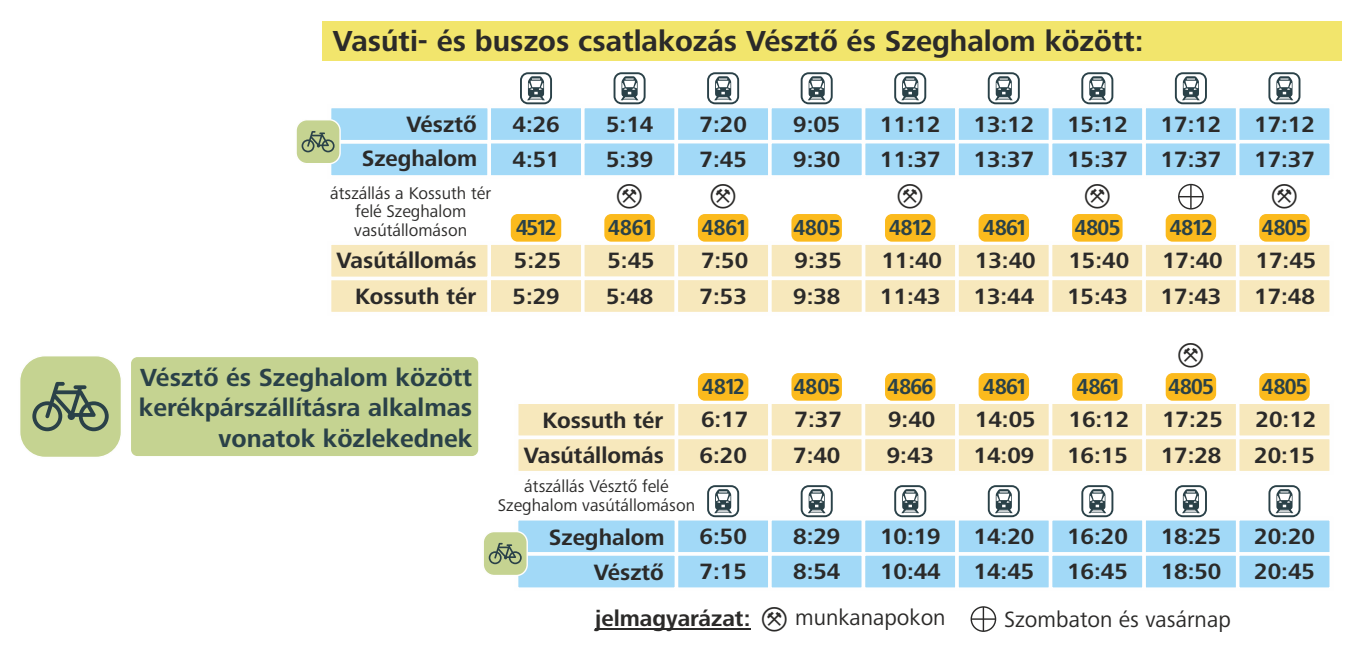
<style>
.page{position:relative;width:1361px;height:652px;background:#fff}
.page>*{position:absolute;margin:0;border:0;box-sizing:border-box;transform-origin:0 0}
.t1{font:35.5px "Menetrend 2.1";color:#2b2a29}
.t2{font:700 30px "Frutiger Next Pro";color:#2b2a29}
.t3{font:700 25.75px/30.2px "Frutiger Next Pro";color:#2a4148;text-align:right}
.t4{font:700 23px/35.2px "Frutiger Next Pro";color:#2b2a29}
.t5{font:23px "Frutiger Next Pro";color:#2b2a29}
.t6{font:700 condensed 22.5px "Frutiger Next Pro";letter-spacing:-.05em;color:#2a4148;scale:1.13 1}
.t7{font:17.5px/18.8px "Frutiger Next Pro";color:#2b2a29;text-align:center}
.s1{font-family:"Menetrend 2.1";font-weight:400;font-size:35.5px}
.s2{font-weight:400}
</style>
<div class="page">
<div style="left:322px;top:21px;width:1019px;height:39px;background:#f2e56c"></div>
<div style="left:131px;top:357px;width:347px;height:99px;background:#c5d391;border:1px solid #c5d391;border-radius:6px"></div>
<svg style="left:518px;top:399px;width:812px;height:72px;background:#f7ebc5"></svg>
<div style="left:698px;top:373px;width:50px;height:28px;background:#fbba1d;border-radius:7px"></div>
<div style="left:791px;top:373px;width:51px;height:28px;background:#fbba1d;border-radius:7px"></div>
<div style="left:885px;top:373px;width:50px;height:28px;background:#fbba1d;border-radius:7px"></div>
<div style="left:978px;top:373px;width:51px;height:28px;background:#fbba1d;border-radius:7px"></div>
<div style="left:1072px;top:373px;width:50px;height:28px;background:#fbba1d;border-radius:7px"></div>
<div style="left:1165px;top:373px;width:51px;height:28px;background:#fbba1d;border-radius:7px"></div>
<div style="left:1259px;top:373px;width:50px;height:28px;background:#fbba1d;border-radius:7px"></div>
<div style="left:511px;top:214px;width:50px;height:28px;background:#fbba1d;border-radius:7px"></div>
<div style="left:604px;top:214px;width:51px;height:28px;background:#fbba1d;border-radius:7px"></div>
<div style="left:698px;top:214px;width:50px;height:28px;background:#fbba1d;border-radius:7px"></div>
<div style="left:885px;top:214px;width:50px;height:28px;background:#fbba1d;border-radius:7px"></div>
<div style="left:978px;top:214px;width:51px;height:28px;background:#fbba1d;border-radius:7px"></div>
<div style="left:1072px;top:214px;width:50px;height:28px;background:#fbba1d;border-radius:7px"></div>
<div style="left:1165px;top:214px;width:51px;height:28px;background:#fbba1d;border-radius:7px"></div>
<div style="left:1259px;top:214px;width:50px;height:28px;background:#fbba1d;border-radius:7px"></div>
<div style="left:1178px;top:184px;width:25px;height:26px;border:1px solid #2b2a29;border-radius:50%"></div>
<svg style="left:295px;top:119px;width:46px;height:45px"></svg>
<svg style="left:482px;top:531px;width:46px;height:45px"></svg>
<svg style="left:489px;top:485px;width:841px;height:103px"></svg>
<div style="left:19px;top:355px;width:103px;height:103px;background:#c5d391;border:1px solid #fefefe;border-radius:25px"></div>
<svg style="left:32px;top:382px;width:77px;height:49px"></svg>
<div style="left:970px;top:606px;width:26px;height:26px;border:1px solid #2b2a29;border-radius:50%"></div>
<hr style="left:982px;top:607px;width:2px;height:24px;background:#2b2a29">
<hr style="left:971px;top:618px;width:24px;height:2px;background:#2b2a29">
<hr style="left:595px;top:628px;width:155px;height:1px;background:#2b2a29">
<svg style="left:331px;top:240px;width:999px;height:72px;background:#f8eac4"></svg>
<div style="left:791px;top:214px;width:51px;height:28px;background:#fbba1d;border-radius:7px"></div>
<svg style="left:301px;top:72px;width:1029px;height:137px"></svg>
<h2 class="t2" style="left:333px;top:29px;width:812px">Vasúti- és buszos csatlakozás Vésztő és Szeghalom között:</h2>
<p class="t4" style="left:406px;top:110px;width:72px">Vésztő</p>
<p class="t4" style="left:362px;top:144px;width:117px">Szeghalom</p>
<p class="t4" style="left:512px;top:109px;width:49px">4:26<br>4:51</p>
<p class="t4" style="left:606px;top:109px;width:49px">5:14<br>5:39</p>
<p class="t4" style="left:699px;top:109px;width:49px">7:20<br>7:45</p>
<p class="t4" style="left:793px;top:109px;width:49px">9:05<br>9:30</p>
<p class="t4" style="left:880px;top:109px;width:62px">11:12<br>11:37</p>
<p class="t4" style="left:973px;top:109px;width:62px">13:12<br>13:37</p>
<p class="t4" style="left:1067px;top:109px;width:62px">15:12<br>15:37</p>
<p class="t4" style="left:1160px;top:109px;width:62px">17:12<br>17:37</p>
<p class="t4" style="left:1254px;top:109px;width:62px">17:12<br>17:37</p>
<p class="t7" style="left:330px;top:185px;width:162px">átszállás a Kossuth tér felé Szeghalom vasútállomáson</p>
<p class="t4" style="left:336px;top:246px;width:142px">Vasútállomás</p>
<p class="t4" style="left:355px;top:281px;width:122px">Kossuth tér</p>
<p class="t3" style="left:139px;top:365px;width:335px">Vésztő és Szeghalom között kerékpárszállításra alkalmas vonatok közlekednek</p>
<h1 class="t1" style="left:616px;top:184px;width:29px">M</h1>
<h1 class="t1" style="left:709px;top:184px;width:29px">M</h1>
<h1 class="t1" style="left:896px;top:184px;width:29px">M</h1>
<h1 class="t1" style="left:1083px;top:184px;width:29px">M</h1>
<h1 class="t1" style="left:1271px;top:184px;width:29px">M</h1>
<p class="t6" style="left:516px;top:219px;width:38px">4512</p>
<p class="t6" style="left:608px;top:219px;width:42px">4861</p>
<p class="t6" style="left:888px;top:219px;width:40px">4812</p>
<p class="t6" style="left:983px;top:219px;width:41px">4861</p>
<p class="t6" style="left:1074px;top:219px;width:42px">4805</p>
<p class="t6" style="left:1169px;top:219px;width:40px">4812</p>
<p class="t6" style="left:701px;top:219px;width:42px">4861</p>
<p class="t6" style="left:793px;top:219px;width:44px">4805</p>
<p class="t4" style="left:512px;top:246px;width:50px">5:25<br>5:29</p>
<p class="t4" style="left:606px;top:246px;width:50px">5:45<br>5:48</p>
<p class="t4" style="left:699px;top:246px;width:50px">7:50<br>7:53</p>
<p class="t4" style="left:793px;top:246px;width:50px">9:35<br>9:38</p>
<p class="t4" style="left:880px;top:246px;width:64px">11:40<br>11:43</p>
<p class="t4" style="left:973px;top:246px;width:64px">13:40<br>13:44</p>
<p class="t4" style="left:1067px;top:246px;width:64px">15:40<br>15:43</p>
<p class="t4" style="left:1160px;top:246px;width:64px">17:40<br>17:43</p>
<h1 class="t1" style="left:1177px;top:343px;width:29px">M</h1>
<p class="t6" style="left:1261px;top:219px;width:42px">4805</p>
<p class="t4" style="left:1254px;top:246px;width:64px">17:45<br>17:48</p>
<p class="t4" style="left:524px;top:405px;width:142px;text-align:right">Kossuth tér<br>Vasútállomás</p>
<p class="t6" style="left:702px;top:378px;width:40px">4812</p>
<p class="t6" style="left:793px;top:378px;width:43px">4805</p>
<p class="t6" style="left:887px;top:378px;width:42px">4866</p>
<p class="t6" style="left:983px;top:378px;width:41px">4861</p>
<p class="t6" style="left:1076px;top:378px;width:41px">4861</p>
<p class="t6" style="left:1168px;top:378px;width:42px">4805</p>
<p class="t6" style="left:1261px;top:378px;width:42px">4805</p>
<p class="t4" style="left:699px;top:405px;width:50px">6:17<br>6:20</p>
<p class="t4" style="left:793px;top:405px;width:50px">7:37<br>7:40</p>
<p class="t4" style="left:887px;top:405px;width:50px">9:40<br>9:43</p>
<p class="t4" style="left:973px;top:405px;width:64px">14:05<br>14:09</p>
<p class="t4" style="left:1067px;top:405px;width:64px">16:12<br>16:15</p>
<p class="t4" style="left:1160px;top:405px;width:64px">17:25<br>17:28</p>
<p class="t4" style="left:1254px;top:405px;width:64px">20:12<br>20:15</p>
<p class="t7" style="left:498px;top:479px;width:199px">átszállás Vésztő felé<br>Szeghalom vasútállomáson</p>
<p class="t4" style="left:549px;top:522px;width:117px;text-align:right">Szeghalom<br>Vésztő</p>
<p class="t4" style="left:699px;top:521px;width:49px">6:50<br>7:15</p>
<p class="t4" style="left:793px;top:521px;width:49px">8:29<br>8:54</p>
<p class="t4" style="left:880px;top:521px;width:62px">10:19<br>10:44</p>
<p class="t4" style="left:973px;top:521px;width:62px">14:20<br>14:45</p>
<p class="t4" style="left:1067px;top:521px;width:62px">16:20<br>16:45</p>
<p class="t4" style="left:1160px;top:521px;width:62px">18:25<br>18:50</p>
<p class="t4" style="left:595px;top:603px;width:352px">jelmagyarázat: <span class="s1">M</span> <span class="s2">munkanapokon</span></p>
<p class="t5" style="left:1004px;top:610px;width:228px">Szombaton és vasárnap</p>
<p class="t4" style="left:1254px;top:521px;width:62px">20:20<br>20:45</p>
</div>
